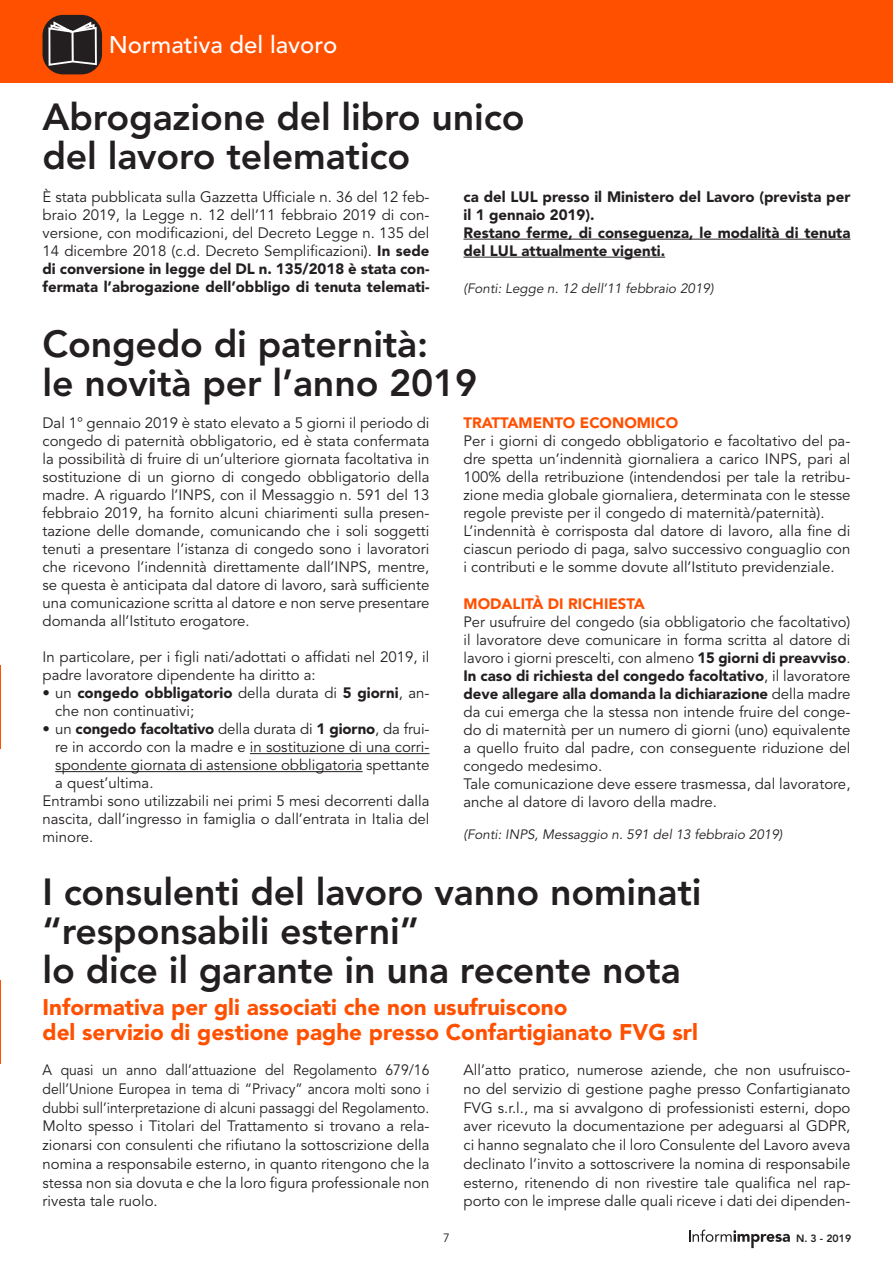
<style>
.page{position:relative;width:893px;height:1263px;background:#fff}
.page>*{position:absolute;margin:0;border:0;box-sizing:border-box;transform-origin:0 0}
.Normale{font:800 37.5px/39px "Avenir LT Std";letter-spacing:-.005em;color:#231f20}
.t1{font:500 24px "Avenir LT Std";color:#fff}
.Normale-2{font:900 22.5px "Avenir LT Std";color:#ff5000}
.Normale-3{font:15px/18px "Avenir LT Std";color:#231f20;text-align:justify}
.Normale-4{font:15px/18.8px "Avenir LT Std";color:#231f20;text-align:justify;scale:.93 1}
.Normale-5{font:900 15px/18px "Avenir LT Std";color:#231f20}
.Normale-6{font:900 15px "Avenir LT Std";color:#ff5000}
.Normale-7{font:italic 13.5px "Avenir LT Std";color:#231f20}
.t2{font:12px "Avenir LT Std";color:#231f20}
.t3{font:800 10.5px "Avenir LT Std";color:#231f20}
.s1{font-weight:900}
</style>
<div class="page">
<div style="left:0;top:0;width:893px;height:83px;background:#ff5000"></div>
<div style="left:43px;top:15px;width:59px;height:59px;background:#231f20;border-radius:21px"></div>
<svg style="left:47px;top:20px;width:51px;height:47px"></svg>
<svg style="left:689px;top:1229px;width:101px;height:19px"></svg>
<hr style="left:463px;top:239px;width:387px;height:1px;background:#231f20">
<hr style="left:463px;top:257px;width:202px;height:1px;background:#231f20">
<hr style="left:250px;top:753px;width:179px;height:1px;background:#231f20">
<hr style="left:55px;top:771px;width:308px;height:1px;background:#231f20">
<h2 class="t1" style="left:109px;top:31px;width:230px">Normativa del lavoro</h2>
<p class="Normale" style="left:43px;top:98px;width:483px">Abrogazione del libro unico</p>
<p class="Normale" style="left:43px;top:137px;width:369px">del lavoro telematico</p>
<p class="Normale-3" style="left:43px;top:188px;width:388px">È stata pubblicata sulla Gazzetta Ufficiale n. 36 del 12 feb&shy;braio 2019, la Legge n. 12 dell’11 febbraio 2019 di con&shy;versione, con modificazioni, del Decreto Legge n. 135 del 14 dicembre 2018 (c.d. Decreto Semplificazioni). <span class="s1">In sede di conversione in legge del DL n. 135/2018 è stata con&shy;fermata l’abrogazione dell’obbligo di tenuta telemati-</span></p>
<p class="Normale-5" style="left:463px;top:187px;width:388px">ca del LUL presso il Ministero del Lavoro (prevista per il 1 gennaio 2019).</p>
<p class="Normale-5" style="left:463px;top:223px;width:388px">Restano ferme, di conseguenza, le modalità di tenuta del LUL attualmente vigenti.</p>
<p class="Normale-7" style="left:463px;top:280px;width:252px">(Fonti: Legge n. 12 dell’11 febbraio 2019)</p>
<p class="Normale" style="left:43px;top:324px;width:387px">Congedo di paternità:</p>
<p class="Normale" style="left:43px;top:363px;width:436px">le novità per l’anno 2019</p>
<p class="Normale-3" style="left:43px;top:414px;width:388px">Dal 1° gennaio 2019 è stato elevato a 5 giorni il periodo di congedo di paternità obbligatorio, ed è stata confermata la possibilità di fruire di un’ulteriore giornata facoltativa in sostituzione di un giorno di congedo obbligatorio della madre. A riguardo l’INPS, con il Messaggio n. 591 del 13 febbraio 2019, ha fornito alcuni chiarimenti sulla presen&shy;tazione delle domande, comunicando che i soli soggetti tenuti a presentare l’istanza di congedo sono i lavoratori che ricevono l’indennità direttamente dall’INPS, mentre, se questa è anticipata dal datore di lavoro, sarà sufficiente una comunicazione scritta al datore e non serve presentare domanda all’Istituto erogatore.</p>
<p class="Normale-3" style="left:43px;top:648px;width:388px">In particolare, per i figli nati/adottati o affidati nel 2019, il padre lavoratore dipendente ha diritto a:</p>
<p class="Normale-3" style="left:55px;top:684px;width:376px;text-indent:-13px">• un <span class="s1">congedo obbligatorio</span> della durata di <span class="s1">5 giorni</span>, an&shy;che non continuativi;</p>
<p class="Normale-3" style="left:55px;top:720px;width:376px;text-indent:-13px">• un <span class="s1">congedo facoltativo</span> della durata di <span class="s1">1 giorno</span>, da frui&shy;re in accordo con la madre e in sostituzione di una corri&shy;spondente giornata di astensione obbligatoria spettante a quest’ultima.</p>
<p class="Normale-3" style="left:43px;top:792px;width:388px">Entrambi sono utilizzabili nei primi 5 mesi decorrenti dalla nascita, dall’ingresso in famiglia o dall’entrata in Italia del minore.</p>
<p class="Normale-6" style="left:463px;top:414px;width:216px">TRATTAMENTO ECONOMICO</p>
<p class="Normale-3" style="left:463px;top:432px;width:388px">Per i giorni di congedo obbligatorio e facoltativo del pa&shy;dre spetta un’indennità giornaliera a carico INPS, pari al 100% della retribuzione (intendendosi per tale la retribu&shy;zione media globale giornaliera, determinata con le stesse regole previste per il congedo di maternità/paternità).</p>
<p class="Normale-3" style="left:463px;top:522px;width:388px">L’indennità è corrisposta dal datore di lavoro, alla fine di ciascun periodo di paga, salvo successivo conguaglio con i contributi e le somme dovute all’Istituto previdenziale.</p>
<p class="Normale-6" style="left:463px;top:594px;width:183px">MODALITÀ DI RICHIESTA</p>
<p class="Normale-3" style="left:463px;top:613px;width:388px">Per usufruire del congedo (sia obbligatorio che facoltativo) il lavoratore deve comunicare in forma scritta al datore di lavoro i giorni prescelti, con almeno <span class="s1">15 giorni di preavviso</span>.</p>
<p class="Normale-3" style="left:463px;top:667px;width:388px"><span class="s1">In caso di richiesta del congedo facoltativo</span>, il lavoratore <span class="s1">deve allegare alla domanda la dichiarazione</span> della madre da cui emerga che la stessa non intende fruire del conge&shy;do di maternità per un numero di giorni (uno) equivalente a quello fruito dal padre, con conseguente riduzione del congedo medesimo.</p>
<p class="Normale-3" style="left:463px;top:775px;width:388px">Tale comunicazione deve essere trasmessa, dal lavoratore, anche al datore di lavoro della madre.</p>
<p class="Normale-7" style="left:463px;top:826px;width:320px">(Fonti: INPS, Messaggio n. 591 del 13 febbraio 2019)</p>
<p class="Normale" style="left:43px;top:873px;width:660px">I consulenti del lavoro vanno nominati “responsabili esterni”</p>
<p class="Normale" style="left:43px;top:951px;width:640px">lo dice il garante in una recente nota</p>
<p class="Normale-2" style="left:43px;top:993px;width:526px">Informativa per gli associati che non usufruiscono</p>
<p class="Normale-2" style="left:43px;top:1019px;width:657px">del servizio di gestione paghe presso Confartigianato FVG srl</p>
<p class="Normale-4" style="left:43px;top:1061px;width:418px">A quasi un anno dall’attuazione del Regolamento 679/16 dell’Unione Europea in tema di “Privacy” ancora molti sono i dubbi sull’interpretazione di alcuni passaggi del Regolamento.</p>
<p class="Normale-3" style="left:43px;top:1117px;width:388px;line-height:18.8px">Molto spesso i Titolari del Trattamento si trovano a rela&shy;zionarsi con consulenti che rifiutano la sottoscrizione della nomina a responsabile esterno, in quanto ritengono che la stessa non sia dovuta e che la loro figura professionale non rivesta tale ruolo.</p>
<p class="Normale-3" style="left:463px;top:1061px;width:388px;line-height:18.8px">All’atto pratico, numerose aziende, che non usufruisco&shy;no del servizio di gestione paghe presso Confartigianato FVG s.r.l., ma si avvalgono di professionisti esterni, dopo aver ricevuto la documentazione per adeguarsi al GDPR, ci hanno segnalato che il loro Consulente del Lavoro aveva declinato l’invito a sottoscrivere la nomina di responsabile esterno, ritenendo di non rivestire tale qualifica nel rap&shy;porto con le imprese dalle quali riceve i dati dei dipenden-</p>
<p class="t2" style="left:443px;top:1231px;width:8px">7</p>
<p class="t3" style="left:796px;top:1232px;width:57px">N. 3 - 2019</p>
</div>
